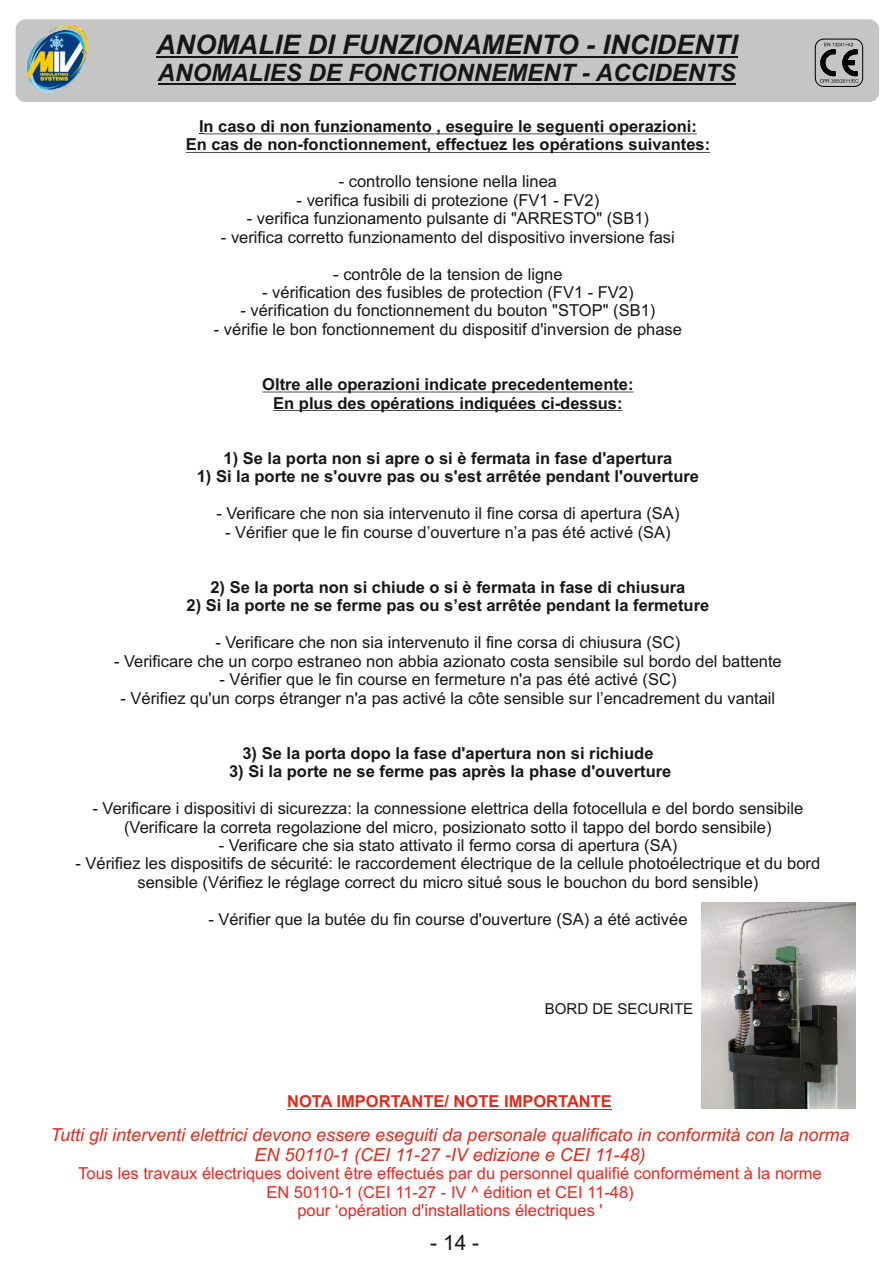
<style>
.page{position:relative;width:893px;height:1263px;background:#fff}
.page>*{position:absolute;margin:0;border:0;box-sizing:border-box;transform-origin:0 0}
.t1{font:italic 700 27px "Arial";color:#151616}
.t2{font:italic 700 24px "Arial";color:#151616}
.t3{font:21px "Arial";color:#151616}
.t4{font:italic 18px/20.1px "Arial";color:#dd2b1c;text-align:center}
.t5{font:16.5px/18.5px "Arial";color:#151616;text-align:center}
.t6{font:700 16.5px "Arial";color:#151616}
.t7{font:16.5px/18.5px "Arial";color:#ed2621;text-align:center}
.t8{font:700 16.5px "Arial";color:#dd2b1c}
.t9{font:15px "Arial";color:#151616}
</style>
<div class="page">
<div style="left:15px;top:18px;width:865px;height:85px;background:#c5c5c5;border:1px solid #fff;border-radius:11px"></div>
<hr style="left:204px;top:134px;width:493px;height:1px;background:#151616">
<hr style="left:262px;top:392px;width:372px;height:1px;background:#151616">
<hr style="left:186px;top:152px;width:524px;height:1px;background:#151616">
<hr style="left:273px;top:410px;width:350px;height:1px;background:#151616">
<svg style="left:815px;top:39px;width:48px;height:48px"></svg>
<img style="left:701px;top:902px;width:154px;height:206px">
<hr style="left:156px;top:56px;width:582px;height:1px;background:#151616">
<hr style="left:158px;top:83px;width:578px;height:1px;background:#151616">
<img style="left:27px;top:26px;width:59px;height:66px">
<hr style="left:287px;top:1108px;width:325px;height:1px;background:#dd2b1c">
<h1 class="t1" style="left:156px;top:34px;width:583px">ANOMALIE DI FUNZIONAMENTO - INCIDENTI</h1>
<h2 class="t2" style="left:158px;top:64px;width:579px">ANOMALIES DE FONCTIONNEMENT - ACCIDENTS</h2>
<p class="t6" style="left:199px;top:120px;width:499px">In caso di non funzionamento , eseguire le seguenti operazioni:</p>
<p class="t6" style="left:186px;top:138px;width:526px">En cas de non-fonctionnement, effectuez les opérations suivantes:</p>
<p class="t5" style="left:339px;top:174px;width:220px">- controllo tensione nella linea</p>
<p class="t5" style="left:297px;top:192px;width:304px">- verifica fusibili di protezione (FV1 - FV2)</p>
<p class="t5" style="left:247px;top:211px;width:404px">- verifica funzionamento pulsante di "ARRESTO" (SB1)</p>
<p class="t5" style="left:221px;top:229px;width:455px">- verifica corretto funzionamento del dispositivo inversione fasi</p>
<p class="t5" style="left:333px;top:266px;width:231px">- contrôle de la tension de ligne</p>
<p class="t5" style="left:262px;top:284px;width:373px">- vérification des fusibles de protection (FV1 - FV2)</p>
<p class="t5" style="left:240px;top:303px;width:416px">- vérification du fonctionnement du bouton "STOP" (SB1)</p>
<p class="t5" style="left:214px;top:321px;width:470px">- vérifie le bon fonctionnement du dispositif d'inversion de phase</p>
<p class="t6" style="left:262px;top:378px;width:373px">Oltre alle operazioni indicate precedentemente:</p>
<p class="t6" style="left:273px;top:397px;width:351px">En plus des opérations indiquées ci-dessus:</p>
<p class="t6" style="left:224px;top:452px;width:450px">1) Se la porta non si apre o si è fermata in fase d'apertura</p>
<p class="t5" style="left:216px;top:506px;width:465px">- Verificare che non sia intervenuto il fine corsa di apertura (SA)</p>
<p class="t6" style="left:197px;top:470px;width:504px">1) Si la porte ne s'ouvre pas ou s'est arrêtée pendant l'ouverture</p>
<p class="t5" style="left:225px;top:524px;width:447px">- Vérifier que le fin course d’ouverture n’a pas été activé (SA)</p>
<p class="t6" style="left:210px;top:581px;width:476px">2) Se la porta non si chiude o si è fermata in fase di chiusura</p>
<p class="t6" style="left:187px;top:599px;width:524px">2) Si la porte ne se ferme pas ou s’est arrêtée pendant la fermeture</p>
<p class="t5" style="left:215px;top:635px;width:466px">- Verificare che non sia intervenuto il fine corsa di chiusura (SC)</p>
<p class="t5" style="left:114px;top:653px;width:669px">- Verificare che un corpo estraneo non abbia azionato costa sensibile sul bordo del battente</p>
<p class="t5" style="left:219px;top:672px;width:459px">- Vérifier que le fin course en fermeture n'a pas été activé (SC)</p>
<p class="t5" style="left:121px;top:690px;width:656px">- Vérifiez qu'un corps étranger n'a pas activé la côte sensible sur l’encadrement du vantail</p>
<p class="t6" style="left:242px;top:747px;width:413px">3) Se la porta dopo la fase d'apertura non si richiude</p>
<p class="t5" style="left:93px;top:801px;width:712px">- Verificare i dispositivi di sicurezza: la connessione elettrica della fotocellula e del bordo sensibile (Verificare la correta regolazione del micro, posizionato sotto il tappo del bordo sensibile)</p>
<p class="t5" style="left:219px;top:837px;width:460px">- Verificare che sia stato attivato il fermo corsa di apertura (SA)</p>
<p class="t6" style="left:229px;top:765px;width:444px">3) Si la porte ne se ferme pas après la phase d'ouverture</p>
<p class="t5" style="left:76px;top:856px;width:746px">- Vérifiez les dispositifs de sécurité: le raccordement électrique de la cellule photoélectrique et du bord sensible (Vérifiez le réglage correct du micro situé sous le bouchon du bord sensible)</p>
<p class="t5" style="left:208px;top:911px;width:481px">- Vérifier que la butée du fin course d'ouverture (SA) a été activée</p>
<p class="t9" style="left:545px;top:1003px;width:150px">BORD DE SECURITE</p>
<p class="t8" style="left:287px;top:1095px;width:326px">NOTA IMPORTANTE/ NOTE IMPORTANTE</p>
<p class="t4" style="left:50px;top:1126px;width:800px">Tutti gli interventi elettrici devono essere eseguiti da personale qualificato in conformità con la norma<br>EN 50110-1 (CEI 11-27 -IV edizione e CEI 11-48)</p>
<p class="t7" style="left:78px;top:1166px;width:745px">Tous les travaux électriques doivent être effectués par du personnel qualifié conformément à la norme<br>EN 50110-1 (CEI 11-27 - IV ^ édition et CEI 11-48)<br>pour ‘opération d'installations électriques '</p>
<p class="t3" style="left:430px;top:1235px;width:51px">- 14 -</p>
</div>
